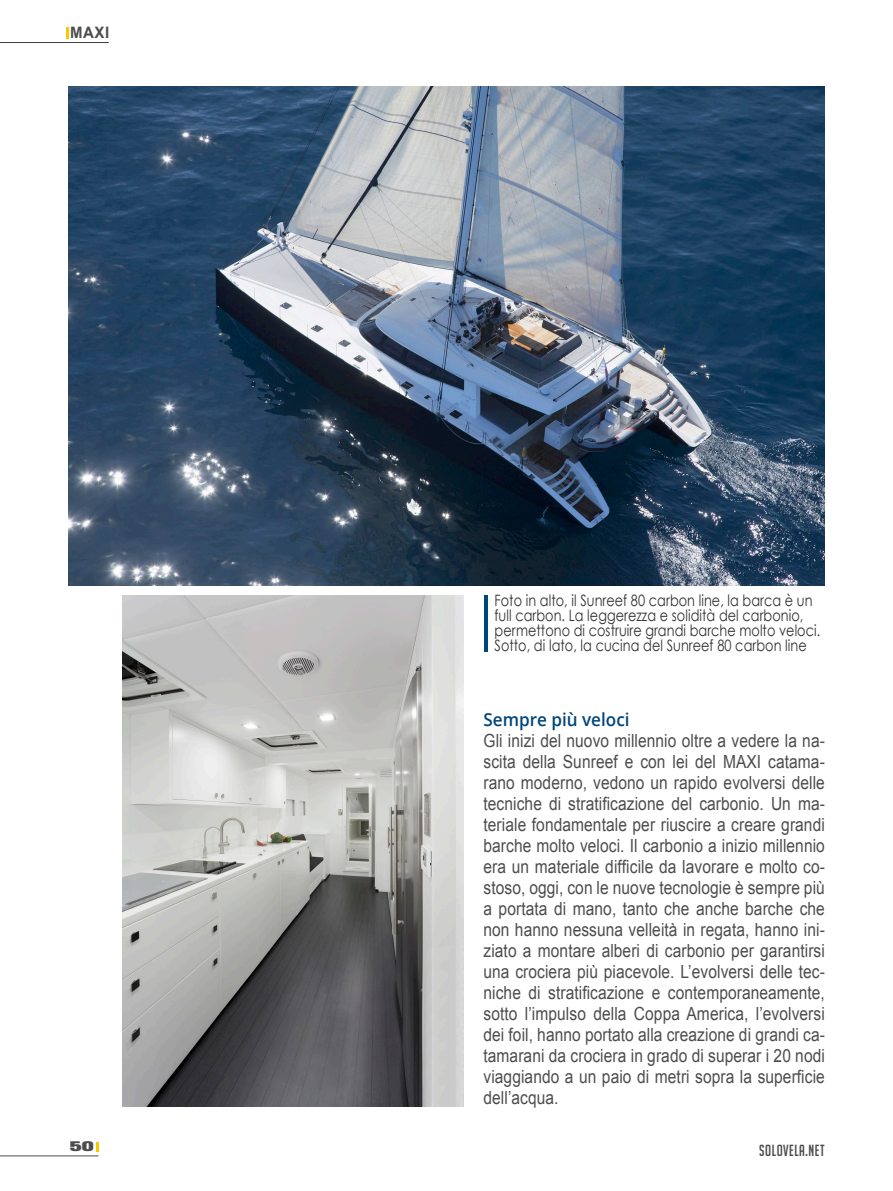
<style>
.page{position:relative;width:893px;height:1191px;background:#fff}
.page>*{position:absolute;margin:0;border:0;box-sizing:border-box;transform-origin:0 0}
.t1{font:18.15px/21px "Arial";letter-spacing:.005em;color:#4d4d4f;text-align:justify;scale:.86 1}
.t2{font:600 18px "Open Sans";color:#00457c;scale:.95 1}
.t3{font:15.75px "Big Noodle Titling";letter-spacing:.04em;color:#4d4d4f;scale:.95 1}
.t4{font:700 15.75px "Arial";color:#4d4d4f;scale:.95 1}
.t5{font:15.6px/15px "Century Gothic";letter-spacing:.005em;color:#323031;scale:.82 1}
.t6{font:13.5px "Gothic Thirteen";color:#4d4d4f;scale:2 1}
</style>
<div class="page">
<hr style="left:0;top:42px;width:109px;height:1px;background:#414142">
<hr style="left:0;top:1155px;width:98px;height:1px;background:#4d4d4f">
<svg style="left:67px;top:27px;width:2px;height:11px"></svg>
<svg style="left:96px;top:1142px;width:2px;height:9px"></svg>
<img style="left:68px;top:86px;width:757px;height:499px">
<img style="left:123px;top:596px;width:340px;height:510px">
<hr style="left:485px;top:595px;width:3px;height:57px;background:#00457c">
<p class="t4" style="left:70px;top:22px;width:43px">MAXI</p>
<p class="t5" style="left:495px;top:593px;width:399px">Foto in alto, il Sunreef 80 carbon line, la barca è un full carbon. La leggerezza e solidità del carbonio, permettono di costruire grandi barche molto veloci.<br>Sotto, di lato, la cucina del Sunreef 80 carbon line</p>
<p class="t2" style="left:483px;top:707px;width:155px">Sempre più veloci</p>
<p class="t1" style="left:483px;top:730px;width:399px">Gli inizi del nuovo millennio oltre a vedere la na&shy;scita della Sunreef e con lei del MAXI catama&shy;rano moderno, vedono un rapido evolversi delle tecniche di stratificazione del carbonio. Un ma&shy;teriale fondamentale per riuscire a creare grandi barche molto veloci. Il carbonio a inizio millennio era un materiale difficile da lavorare e molto co&shy;stoso, oggi, con le nuove tecnologie è sempre più a portata di mano, tanto che anche barche che non hanno nessuna velleità in regata, hanno ini&shy;ziato a montare alberi di carbonio per garantirsi una crociera più piacevole. L’evolversi delle tec&shy;niche di stratificazione e contemporaneamente, sotto l’impulso della Coppa America, l’evolversi dei foil, hanno portato alla creazione di grandi ca&shy;tamarani da crociera in grado di superar i 20 nodi viaggiando a un paio di metri sopra la superficie dell’acqua.</p>
<p class="t6" style="left:70px;top:1138px;width:13px">50</p>
<p class="t3" style="left:759px;top:1142px;width:70px">SOLOVELA.NET</p>
</div>
